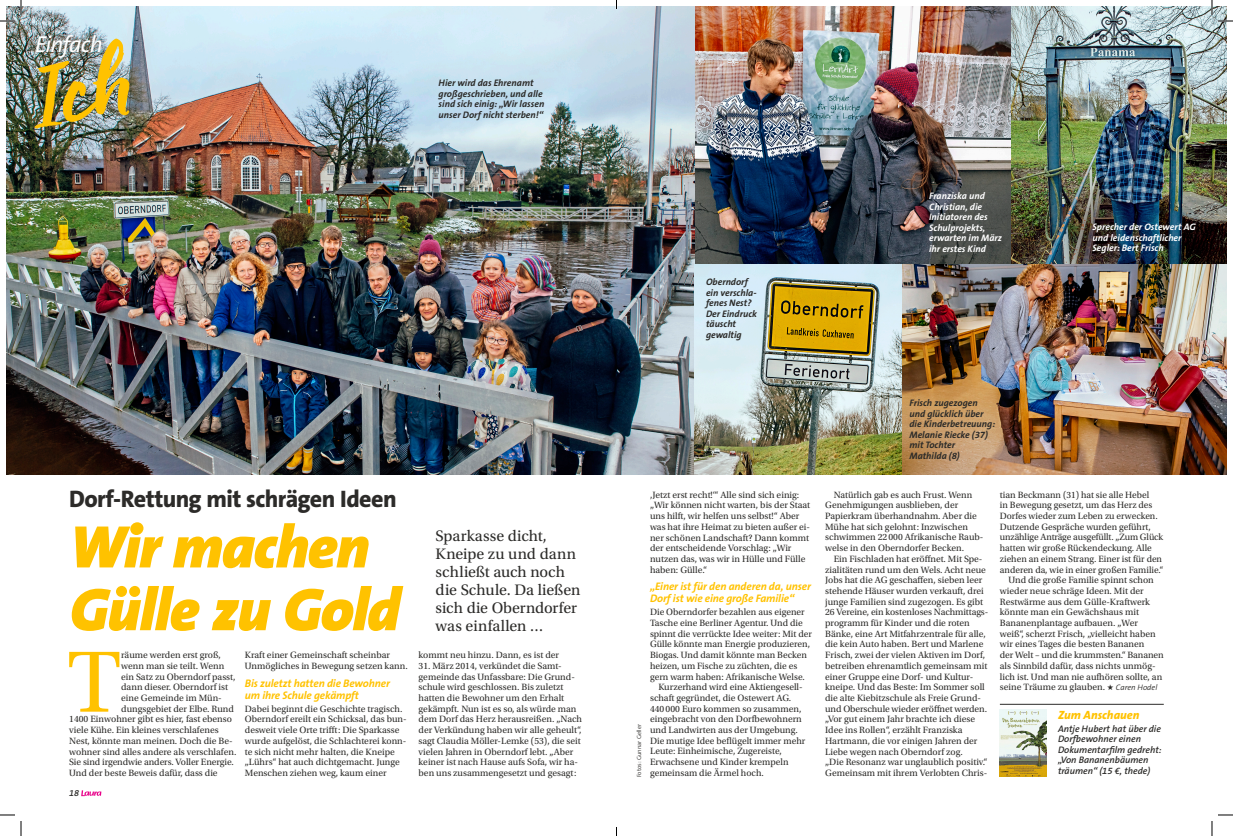
<style>
.page{position:relative;width:1233px;height:836px;background:#fff}
.page>*{position:absolute;margin:0;border:0;box-sizing:border-box;transform-origin:0 0}
.t1{font:91.5px "Utopia Std";color:#ffc200}
.t2{font:italic 900 60.6px/62.8px "The Sans B W9";letter-spacing:-.025em;color:#ffc200}
.t3{font:800 24px "The Sans B W8";letter-spacing:-.025em;color:#2c2b29}
.t4{font:italic 23.1px "The Sans B W5 Plain";letter-spacing:-.04em;color:#fff}
.t5{font:16px/18px "Utopia Std";color:#2c2b29}
.t6{font:italic 800 12px "The Sans B W8";color:#ffc200}
.t7{font:italic 700 11px/12px "The Sans B W7";letter-spacing:-.01em;color:#ffc200}
.t8{font:9.6px/10.7px "Utopia Std";color:#2c2b29}
.t9{font:italic 700 9.5px/10.5px "The Sans B W7";color:#2c2b29}
.t10{font:italic 700 9.5px/10.5px "The Sans B W7";color:#fff}
.t11{font:italic 600 9.5px/10.5px "The Sans B W6";color:#2c2b29}
.t12{font:italic 600 9px "The Sans B W6";color:#2c2b29}
.t13{font:300 6px "The Sans B W4";color:#2c2b29}
.s1{font-family:"The Sans B W4";font-weight:300;font-style:italic;font-size:8px}
</style>
<div class="page">
<img style="left:7px;top:7px;width:688px;height:468px">
<img style="left:1010px;top:7px;width:216px;height:257px">
<img style="left:695px;top:7px;width:315px;height:257px">
<img style="left:694px;top:264px;width:208px;height:210px">
<img style="left:902px;top:264px;width:324px;height:210px">
<svg style="left:81px;top:790px;width:21px;height:6px"></svg>
<div style="left:32px;top:31px;width:76px;height:34px;background:#2c2b29;opacity:.3"></div>
<hr style="left:1000px;top:704px;width:163px;height:1px;background:#2c2b29">
<img style="left:1000px;top:710px;width:46px;height:66px">
<svg style="left:1218px;top:20px;width:15px;height:2px"></svg>
<svg style="left:1218px;top:814px;width:15px;height:2px"></svg>
<svg style="left:0;top:0;width:22px;height:22px"></svg>
<svg style="left:0;top:814px;width:22px;height:22px"></svg>
<svg style="left:1211px;top:0;width:1px;height:15px"></svg>
<svg style="left:1211px;top:821px;width:1px;height:15px"></svg>
<img style="left:28px;top:38px;width:105px;height:91px">
<h3 class="t4" style="left:35px;top:30px;width:69px">Einfach</h3>
<p class="t9" style="left:438px;top:78px;width:107px">Hier wird das Ehrenamt großgeschrieben, und alle sind sich einig: „Wir lassen unser Dorf nicht sterben!“</p>
<h3 class="t3" style="left:69px;top:483px;width:329px">Dorf-Rettung mit schrägen Ideen</h3>
<h2 class="t2" style="left:69px;top:515px;width:332px">Wir machen<br>Gülle zu Gold</h2>
<h1 class="t1" style="left:67px;top:632px;width:55px">T</h1>
<p class="t8" style="left:121px;top:650px;width:101px">räume werden erst groß,</p>
<p class="t8" style="left:121px;top:660px;width:105px">wenn man sie teilt. Wenn</p>
<p class="t8" style="left:121px;top:671px;width:116px">ein Satz zu Oberndorf passt,</p>
<p class="t8" style="left:121px;top:682px;width:108px">dann dieser. Oberndorf ist</p>
<p class="t8" style="left:121px;top:692px;width:102px">eine Gemeinde im Mün-</p>
<p class="t8" style="left:121px;top:703px;width:114px">dungsgebiet der Elbe. Rund</p>
<p class="t8" style="left:69px;top:714px;width:164px">1400 Einwohner gibt es hier, fast ebenso</p>
<p class="t8" style="left:69px;top:725px;width:151px">viele Kühe. Ein kleines verschlafenes</p>
<p class="t8" style="left:69px;top:735px;width:165px">Nest, könnte man meinen. Doch die Be-</p>
<p class="t8" style="left:69px;top:746px;width:169px">wohner sind alles andere als verschlafen.</p>
<p class="t8" style="left:69px;top:757px;width:166px">Sie sind irgendwie anders. Voller Energie.</p>
<p class="t8" style="left:69px;top:767px;width:150px">Und der beste Beweis dafür, dass die</p>
<p class="t12" style="left:69px;top:787px;width:11px">18</p>
<p class="t8" style="left:245px;top:650px;width:164px">Kraft einer Gemeinschaft scheinbar<br>Unmögliches in Bewegung setzen kann.</p>
<p class="t7" style="left:245px;top:677px;width:147px">Bis zuletzt hatten die Bewohner um ihre Schule gekämpft</p>
<p class="t8" style="left:245px;top:703px;width:163px">Dabei beginnt die Geschichte tragisch.<br>Oberndorf ereilt ein Schicksal, das bun&shy;desweit viele Orte trifft: Die Sparkasse wurde aufgelöst, die Schlachterei konn&shy;te sich nicht mehr halten, die Kneipe „Lührs“ hat auch dichtgemacht. Junge Menschen ziehen weg, kaum einer</p>
<h3 class="t5" style="left:435px;top:526px;width:146px">Sparkasse dicht,<br>Kneipe zu und dann schließt auch noch die Schule. Da ließen sich die Oberndorfer was einfallen …</h3>
<p class="t8" style="left:418px;top:650px;width:142px">kommt neu hinzu. Dann, es ist der</p>
<p class="t8" style="left:418px;top:660px;width:165px">31. März 2014, verkündet die Samt&shy;gemeinde das Unfassbare: Die Grund&shy;schule wird geschlossen. Bis zuletzt hatten die Bewohner um den Erhalt gekämpft. Nun ist es so, als würde man dem Dorf das Herz herausreißen. „Nach der Verkündung haben wir alle geheult“, sagt Claudia Möller-Lemke (53), die seit vielen Jahren in Oberndorf lebt. „Aber keiner ist nach Hause aufs Sofa, wir ha&shy;ben uns zusammengesetzt und gesagt:</p>
<p class="t9" style="left:706px;top:277px;width:52px">Oberndorf ein verschla&shy;fenes Nest?<br>Der Eindruck täuscht gewaltig</p>
<p class="t10" style="left:929px;top:191px;width:74px">Franziska und<br>Christian, die<br>Initiatoren des<br>Schulprojekts, erwarten im März ihr erstes Kind</p>
<p class="t10" style="left:1092px;top:222px;width:105px">Sprecher der Ostewert AG und leidenschaftlicher<br>Segler: Bert Frisch</p>
<p class="t13" style="left:635px;top:777px;width:55px;rotate:-90deg">Fotos: Gunnar Geller</p>
<p class="t8" style="left:650px;top:489px;width:162px">,Jetzt erst recht!‘“ Alle sind sich einig: „Wir können nicht warten, bis der Staat uns hilft, wir helfen uns selbst!“ Aber was hat ihre Heimat zu bieten außer ei&shy;ner schönen Landschaft? Dann kommt der entscheidende Vorschlag: „Wir nutzen das, was wir in Hülle und Fülle haben: Gülle.“</p>
<p class="t7" style="left:650px;top:580px;width:162px">„Einer ist für den anderen da, unser<br>Dorf ist wie eine große Familie“</p>
<p class="t8" style="left:650px;top:607px;width:156px">Die Oberndorfer bezahlen aus eigener</p>
<p class="t8" style="left:650px;top:618px;width:154px">Tasche eine Berliner Agentur. Und die</p>
<p class="t8" style="left:650px;top:628px;width:163px">spinnt die verrückte Idee weiter: Mit der</p>
<p class="t8" style="left:650px;top:639px;width:161px">Gülle könnte man Energie produzieren,</p>
<p class="t8" style="left:650px;top:650px;width:159px">Biogas. Und damit könnte man Becken</p>
<p class="t8" style="left:650px;top:660px;width:149px">heizen, um Fische zu züchten, die es</p>
<p class="t8" style="left:650px;top:671px;width:156px">gern warm haben: Afrikanische Welse.</p>
<p class="t8" style="left:658px;top:682px;width:146px">Kurzerhand wird eine Aktiengesell-</p>
<p class="t8" style="left:650px;top:692px;width:143px">schaft gegründet, die Ostewert AG.</p>
<p class="t8" style="left:650px;top:703px;width:153px">440 000 Euro kommen so zusammen,</p>
<p class="t8" style="left:650px;top:714px;width:153px">eingebracht von den Dorfbewohnern</p>
<p class="t8" style="left:650px;top:725px;width:149px">und Landwirten aus der Umgebung.</p>
<p class="t8" style="left:650px;top:735px;width:157px">Die mutige Idee beflügelt immer mehr</p>
<p class="t8" style="left:650px;top:746px;width:133px">Leute: Einheimische, Zugereiste,</p>
<p class="t8" style="left:650px;top:757px;width:140px">Erwachsene und Kinder krempeln</p>
<p class="t8" style="left:650px;top:767px;width:115px">gemeinsam die Ärmel hoch.</p>
<p class="t9" style="left:909px;top:398px;width:87px">Frisch zugezogen und glücklich über die Kinderbetreuung:<br>Melanie Riecke (37) mit Tochter<br>Mathilda (8)</p>
<p class="t8" style="left:825px;top:489px;width:160px;text-indent:9px">Natürlich gab es auch Frust. Wenn Genehmigungen ausblieben, der Papierkram überhandnahm. Aber die Mühe hat sich gelohnt: Inzwischen schwimmen 22000 Afrikanische Raub&shy;welse in den Oberndorfer Becken.</p>
<p class="t8" style="left:825px;top:553px;width:165px;text-indent:9px">Ein Fischladen hat eröffnet. Mit Spe&shy;zialitäten rund um den Wels. Acht neue Jobs hat die AG geschaffen, sieben leer stehende Häuser wurden verkauft, drei junge Familien sind zugezogen. Es gibt 26 Vereine, ein kostenloses Nachmittags&shy;programm für Kinder und die roten Bänke, eine Art Mitfahrzentrale für alle, die kein Auto haben. Bert und Marlene Frisch, zwei der vielen Aktiven im Dorf, betreiben ehrenamtlich gemeinsam mit einer Gruppe eine Dorf- und Kultur&shy;kneipe. Und das Beste: Im Sommer soll die alte Kiebitzschule als Freie Grund&shy;und Oberschule wieder eröffnet werden. „Vor gut einem Jahr brachte ich diese Idee ins Rollen“, erzählt Franziska Hartmann, die vor einigen Jahren der Liebe wegen nach Oberndorf zog.<br>„Die Resonanz war unglaublich positiv.“ Gemeinsam mit ihrem Verlobten Chris-</p>
<p class="t8" style="left:1000px;top:489px;width:151px">tian Beckmann (31) hat sie alle Hebel</p>
<p class="t8" style="left:1000px;top:500px;width:154px">in Bewegung gesetzt, um das Herz des</p>
<p class="t8" style="left:1000px;top:511px;width:159px">Dorfes wieder zum Leben zu erwecken.</p>
<p class="t8" style="left:1000px;top:521px;width:152px">Dutzende Gespräche wurden geführt,</p>
<p class="t8" style="left:1000px;top:532px;width:165px">unzählige Anträge ausgefüllt. „Zum Glück</p>
<p class="t8" style="left:1000px;top:543px;width:153px">hatten wir große Rückendeckung. Alle</p>
<p class="t8" style="left:1000px;top:553px;width:164px">ziehen an einem Strang. Einer ist für den</p>
<p class="t8" style="left:1000px;top:564px;width:165px">anderen da, wie in einer großen Familie.“</p>
<p class="t8" style="left:1008px;top:575px;width:147px">Und die große Familie spinnt schon</p>
<p class="t8" style="left:1000px;top:585px;width:145px">wieder neue schräge Ideen. Mit der</p>
<p class="t8" style="left:1000px;top:596px;width:152px">Restwärme aus dem Gülle-Kraftwerk</p>
<p class="t8" style="left:1000px;top:607px;width:141px">könnte man ein Gewächshaus mit</p>
<p class="t8" style="left:1000px;top:618px;width:140px">Bananenplantage aufbauen. „Wer</p>
<p class="t8" style="left:1000px;top:628px;width:157px">weiß“, scherzt Frisch, „vielleicht haben</p>
<p class="t8" style="left:1000px;top:639px;width:146px">wir eines Tages die besten Bananen</p>
<p class="t8" style="left:1000px;top:650px;width:165px">der Welt – und die krummsten.“ Bananen</p>
<p class="t8" style="left:1000px;top:660px;width:157px">als Sinnbild dafür, dass nichts unmög-</p>
<p class="t8" style="left:1000px;top:671px;width:164px">lich ist. Und man nie aufhören sollte, an</p>
<p class="t8" style="left:1000px;top:682px;width:159px">seine Träume zu glauben. ★ <span class="s1">Caren Hodel</span></p>
<p class="t6" style="left:1058px;top:707px;width:83px">Zum Anschauen</p>
<p class="t11" style="left:1058px;top:723px;width:105px">Antje Hubert hat über die<br>Dorfbewohner einen<br>Dokumentarfilm gedreht: „Von Bananenbäumen träumen“ (15 €, thede)</p>
</div>
